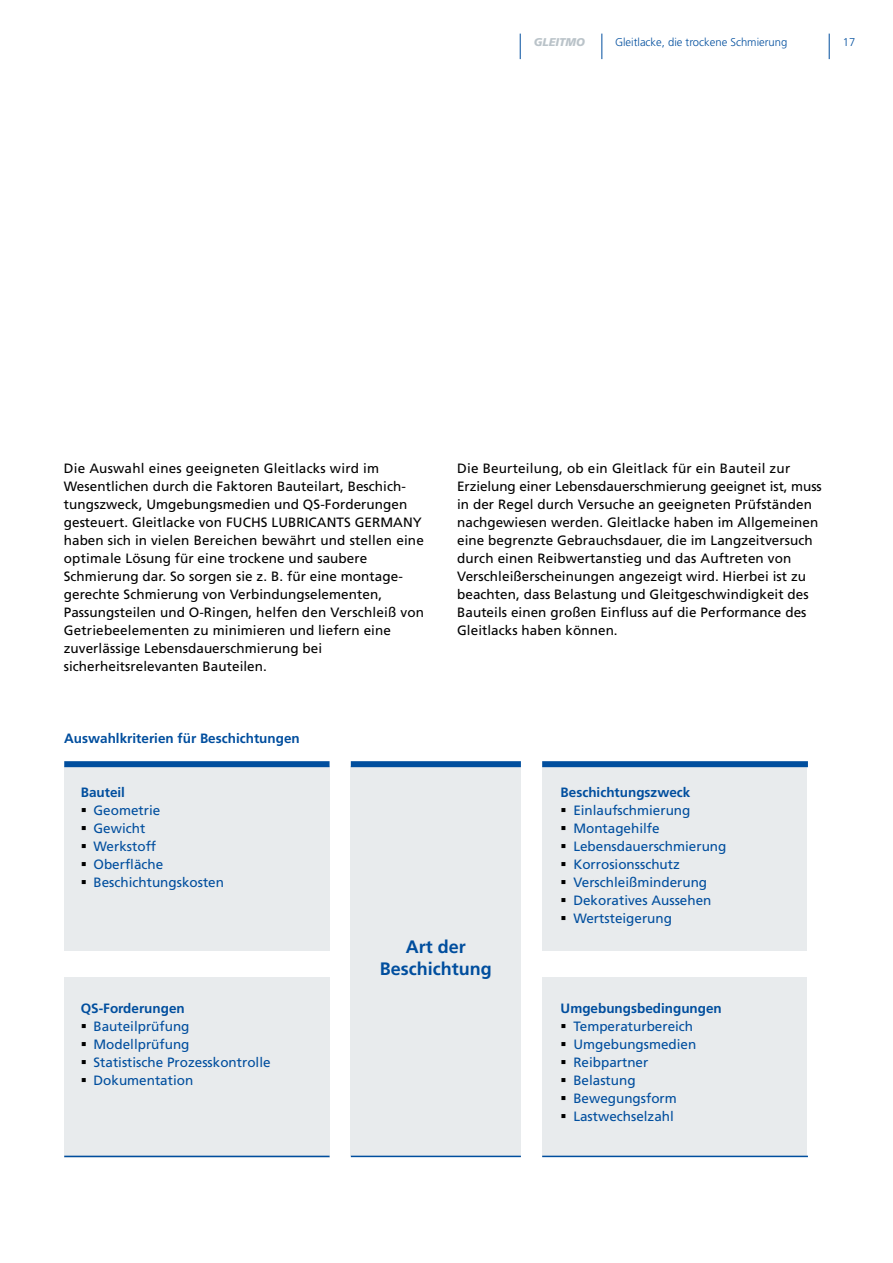
<style>
.page{position:relative;width:893px;height:1263px;background:#fff}
.page>*{position:absolute;margin:0;border:0;box-sizing:border-box;transform-origin:0 0}
.t1{font:700 18px/21.6px "Frutiger LT Std";color:#004e9e;text-align:center}
.t2{font:13.5px/18px "Frutiger LT Std";letter-spacing:.005em;color:#000}
.t3{font:13.5px "Frutiger LT Std";color:#004e9e}
.t4{font:700 13.5px "Frutiger LT Std";color:#004e9e}
.t5{font:300 11.25px "Frutiger LT Std";color:#004e9e}
.t6{font:italic 900 11.25px "Frutiger";color:#bac3c9}
.s1{color:#000}
</style>
<div class="page">
<div style="left:351px;top:766px;width:170px;height:390px;background:#e8ebed"></div>
<div style="left:64px;top:766px;width:266px;height:184px;background:#e8ebed"></div>
<div style="left:64px;top:977px;width:266px;height:180px;background:#e8ebed"></div>
<div style="left:542px;top:766px;width:265px;height:184px;background:#e8ebed"></div>
<div style="left:542px;top:977px;width:265px;height:179px;background:#e8ebed"></div>
<div style="left:351px;top:761px;width:170px;height:6px;background:#004e9e"></div>
<div style="left:64px;top:761px;width:266px;height:6px;background:#004e9e"></div>
<div style="left:542px;top:761px;width:266px;height:6px;background:#004e9e"></div>
<hr style="left:351px;top:1156px;width:170px;height:1px;background:#004e9e">
<hr style="left:64px;top:1156px;width:266px;height:1px;background:#004e9e">
<hr style="left:542px;top:1156px;width:266px;height:1px;background:#004e9e">
<svg style="left:601px;top:34px;width:1px;height:25px"></svg>
<svg style="left:829px;top:34px;width:1px;height:25px"></svg>
<svg style="left:520px;top:34px;width:1px;height:25px"></svg>
<p class="t6" style="left:534px;top:35px;width:53px">GLEITMO</p>
<p class="t5" style="left:615px;top:36px;width:174px">Gleitlacke, die trockene Schmierung</p>
<p class="t5" style="left:843px;top:36px;width:14px">17</p>
<p class="t2" style="left:64px;top:459px;width:362px">Die Auswahl eines geeigneten Gleitlacks wird im Wesentlichen durch die Faktoren Bauteilart, Beschich&shy;tungszweck, Umgebungsmedien und QS-Forderungen gesteuert. Gleitlacke von FUCHS LUBRICANTS GERMANY haben sich in vielen Bereichen bewährt und stellen eine optimale Lösung für eine trockene und saubere Schmierung dar. So sorgen sie z. B. für eine montage&shy;gerechte Schmierung von Verbindungselementen, Passungsteilen und O-Ringen, helfen den Verschleiß von Getriebeelementen zu minimieren und liefern eine zuverlässige Lebensdauerschmierung bei sicherheitsrelevanten Bauteilen.</p>
<p class="t2" style="left:457px;top:459px;width:366px">Die Beurteilung, ob ein Gleitlack für ein Bauteil zur Erzielung einer Lebensdauerschmierung geeignet ist, muss in der Regel durch Versuche an geeigneten Prüfständen nachgewiesen werden. Gleitlacke haben im Allgemeinen eine begrenzte Gebrauchsdauer, die im Langzeitversuch durch einen Reibwertanstieg und das Auftreten von Verschleißerscheinungen angezeigt wird. Hierbei ist zu beachten, dass Belastung und Gleitgeschwindigkeit des Bauteils einen großen Einfluss auf die Performance des Gleitlacks haben können.</p>
<p class="t4" style="left:64px;top:730px;width:237px">Auswahlkriterien für Beschichtungen</p>
<p class="t4" style="left:81px;top:784px;width:46px">Bauteil</p>
<p class="t3" style="left:81px;top:802px;width:81px"><span class="s1">▪</span> Geometrie</p>
<p class="t3" style="left:81px;top:820px;width:66px"><span class="s1">▪</span> Gewicht</p>
<p class="t3" style="left:81px;top:838px;width:77px"><span class="s1">▪</span> Werkstoff</p>
<p class="t3" style="left:81px;top:856px;width:84px"><span class="s1">▪</span> Oberfläche</p>
<p class="t3" style="left:81px;top:874px;width:145px"><span class="s1">▪</span> Beschichtungskosten</p>
<p class="t4" style="left:81px;top:1000px;width:106px">QS-Forderungen</p>
<p class="t3" style="left:81px;top:1018px;width:110px"><span class="s1">▪</span> Bauteilprüfung</p>
<p class="t3" style="left:81px;top:1036px;width:110px"><span class="s1">▪</span> Modellprüfung</p>
<p class="t3" style="left:81px;top:1054px;width:191px"><span class="s1">▪</span> Statistische Prozesskontrolle</p>
<p class="t3" style="left:81px;top:1072px;width:114px"><span class="s1">▪</span> Dokumentation</p>
<h1 class="t1" style="left:380px;top:936px;width:113px">Art der<br>Beschichtung</h1>
<p class="t4" style="left:561px;top:784px;width:131px">Beschichtungszweck</p>
<p class="t3" style="left:561px;top:802px;width:131px"><span class="s1">▪</span> Einlaufschmierung</p>
<p class="t3" style="left:561px;top:820px;width:101px"><span class="s1">▪</span> Montagehilfe</p>
<p class="t3" style="left:561px;top:838px;width:167px"><span class="s1">▪</span> Lebensdauerschmierung</p>
<p class="t3" style="left:561px;top:856px;width:121px"><span class="s1">▪</span> Korrosionsschutz</p>
<p class="t3" style="left:561px;top:874px;width:148px"><span class="s1">▪</span> Verschleißminderung</p>
<p class="t3" style="left:561px;top:892px;width:152px"><span class="s1">▪</span> Dekoratives Aussehen</p>
<p class="t3" style="left:561px;top:910px;width:113px"><span class="s1">▪</span> Wertsteigerung</p>
<p class="t4" style="left:561px;top:1000px;width:163px">Umgebungsbedingungen</p>
<p class="t3" style="left:561px;top:1018px;width:134px"><span class="s1">▪</span> Temperaturbereich</p>
<p class="t3" style="left:561px;top:1036px;width:137px"><span class="s1">▪</span> Umgebungsmedien</p>
<p class="t3" style="left:561px;top:1054px;width:89px"><span class="s1">▪</span> Reibpartner</p>
<p class="t3" style="left:561px;top:1072px;width:77px"><span class="s1">▪</span> Belastung</p>
<p class="t3" style="left:561px;top:1090px;width:118px"><span class="s1">▪</span> Bewegungsform</p>
<p class="t3" style="left:561px;top:1108px;width:115px"><span class="s1">▪</span> Lastwechselzahl</p>
</div>
